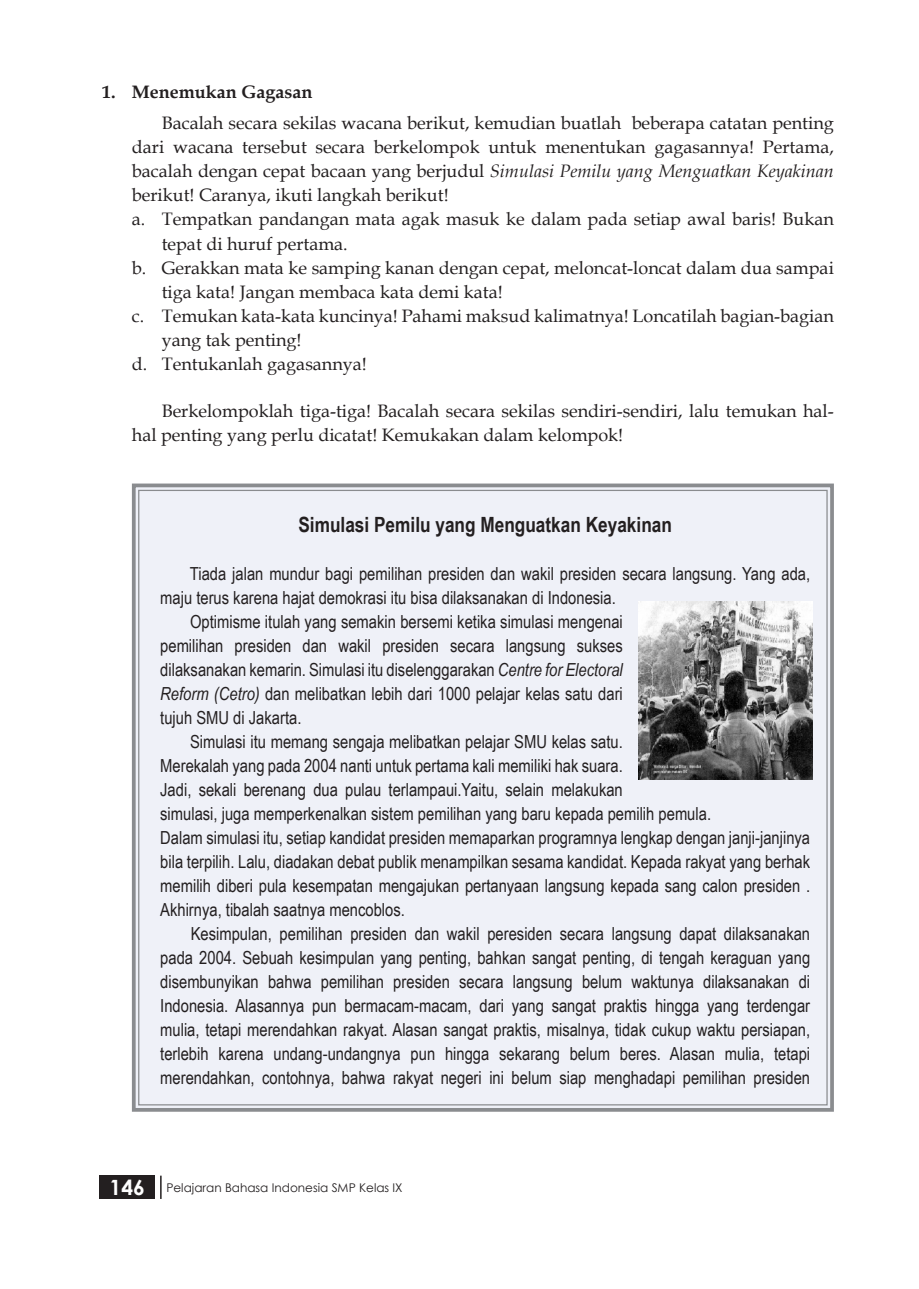
<style>
.page{position:relative;width:919px;height:1289px;background:#fff}
.page>*{position:absolute;margin:0;border:0;box-sizing:border-box;transform-origin:0 0}
.rubrikasi{font:700 21px "Arial Narrow";color:#231f20}
.rubrikasi-2{font:18px/24px "Arial Narrow";color:#231f20;text-align:justify}
.isi_2{font:18px/24px "Book Antiqua";color:#231f20;text-align:justify}
.soal_2{font:18px/24px "Book Antiqua";color:#231f20}
.sub_sub_bab{font:700 18px "Book Antiqua";color:#231f20}
.t1{font:12px "Century Gothic";color:#231f20}
.s1{font-style:italic}
.s2{font-weight:700;font-size:21px;color:#fff}
</style>
<div class="page">
<div style="left:99px;top:1175px;width:55px;height:23px;background:#231f20"></div>
<hr style="left:160px;top:1175px;width:2px;height:23px;background:#231f20">
<div style="left:131px;top:483px;width:703px;height:629px;background:#eff1f8"></div>
<img style="left:638px;top:601px;width:174px;height:178px">
<p class="sub_sub_bab" style="left:102px;top:80px;width:212px">1. Menemukan Gagasan</p>
<p class="isi_2" style="left:132px;top:111px;width:703px;text-indent:30px">Bacalah secara sekilas wacana berikut, kemudian buatlah beberapa catatan penting dari wacana tersebut secara berkelompok untuk menentukan gagasannya! Pertama, bacalah dengan cepat bacaan yang berjudul <span class="s1">Simulasi Pemilu yang Menguatkan Keyakinan </span>berikut! Caranya, ikuti langkah berikut!</p>
<p class="soal_2" style="left:162px;top:207px;width:673px;text-indent:-30px">a. Tempatkan pandangan mata agak masuk ke dalam pada setiap awal baris! Bukan tepat di huruf pertama.</p>
<p class="soal_2" style="left:162px;top:255px;width:673px;text-indent:-30px">b. Gerakkan mata ke samping kanan dengan cepat, meloncat-loncat dalam dua sampai tiga kata! Jangan membaca kata demi kata!</p>
<p class="soal_2" style="left:162px;top:303px;width:673px;text-indent:-30px">c. Temukan kata-kata kuncinya! Pahami maksud kalimatnya! Loncatilah bagian-bagian yang tak penting!</p>
<p class="soal_2" style="left:132px;top:351px;width:236px">d. Tentukanlah gagasannya!</p>
<p class="isi_2" style="left:132px;top:398px;width:703px;text-indent:30px">Berkelompoklah tiga-tiga! Bacalah secara sekilas sendiri-sendiri, lalu temukan hal&shy;hal penting yang perlu dicatat! Kemukakan dalam kelompok!</p>
<p class="rubrikasi" style="left:298px;top:508px;width:375px">Simulasi Pemilu yang Menguatkan Keyakinan</p>
<p class="rubrikasi-2" style="left:160px;top:560px;width:651px;text-indent:30px">Tiada jalan mundur bagi pemilihan presiden dan wakil presiden secara langsung. Yang ada, maju terus karena hajat demokrasi itu bisa dilaksanakan di Indonesia.</p>
<p class="rubrikasi-2" style="left:160px;top:608px;width:464px;text-indent:30px">Optimisme itulah yang semakin bersemi ketika simulasi mengenai pemilihan presiden dan wakil presiden secara langsung sukses dilaksanakan kemarin. Simulasi itu diselenggarakan <span class="s1">Centre for Electoral Reform (Cetro)</span> dan melibatkan lebih dari 1000 pelajar kelas satu dari tujuh SMU di Jakarta.</p>
<p class="rubrikasi-2" style="left:160px;top:728px;width:552px;text-align:left;text-indent:30px">Simulasi itu memang sengaja melibatkan pelajar SMU kelas satu.<br>Merekalah yang pada 2004 nanti untuk pertama kali memiliki hak suara.<br>Jadi, sekali berenang dua pulau terlampaui.Yaitu, selain melakukan<br>simulasi, juga memperkenalkan sistem pemilihan yang baru kepada pemilih pemula.</p>
<p class="rubrikasi-2" style="left:160px;top:824px;width:651px">Dalam simulasi itu, setiap kandidat presiden memaparkan programnya lengkap dengan janji-janjinya bila terpilih. Lalu, diadakan debat publik menampilkan sesama kandidat. Kepada rakyat yang berhak memilih diberi pula kesempatan mengajukan pertanyaan langsung kepada sang calon presiden .<br>Akhirnya, tibalah saatnya mencoblos.</p>
<p class="rubrikasi-2" style="left:160px;top:920px;width:651px;text-indent:30px">Kesimpulan, pemilihan presiden dan wakil peresiden secara langsung dapat dilaksanakan pada 2004. Sebuah kesimpulan yang penting, bahkan sangat penting, di tengah keraguan yang disembunyikan bahwa pemilihan presiden secara langsung belum waktunya dilaksanakan di Indonesia. Alasannya pun bermacam-macam, dari yang sangat praktis hingga yang terdengar mulia, tetapi merendahkan rakyat. Alasan sangat praktis, misalnya, tidak cukup waktu persiapan, terlebih karena undang-undangnya pun hingga sekarang belum beres. Alasan mulia, tetapi merendahkan, contohnya, bahwa rakyat negeri ini belum siap menghadapi pemilihan presiden</p>
<p class="t1" style="left:109px;top:1178px;width:294px"><span class="s2">146</span> Pelajaran Bahasa Indonesia SMP Kelas IX</p>
</div>
